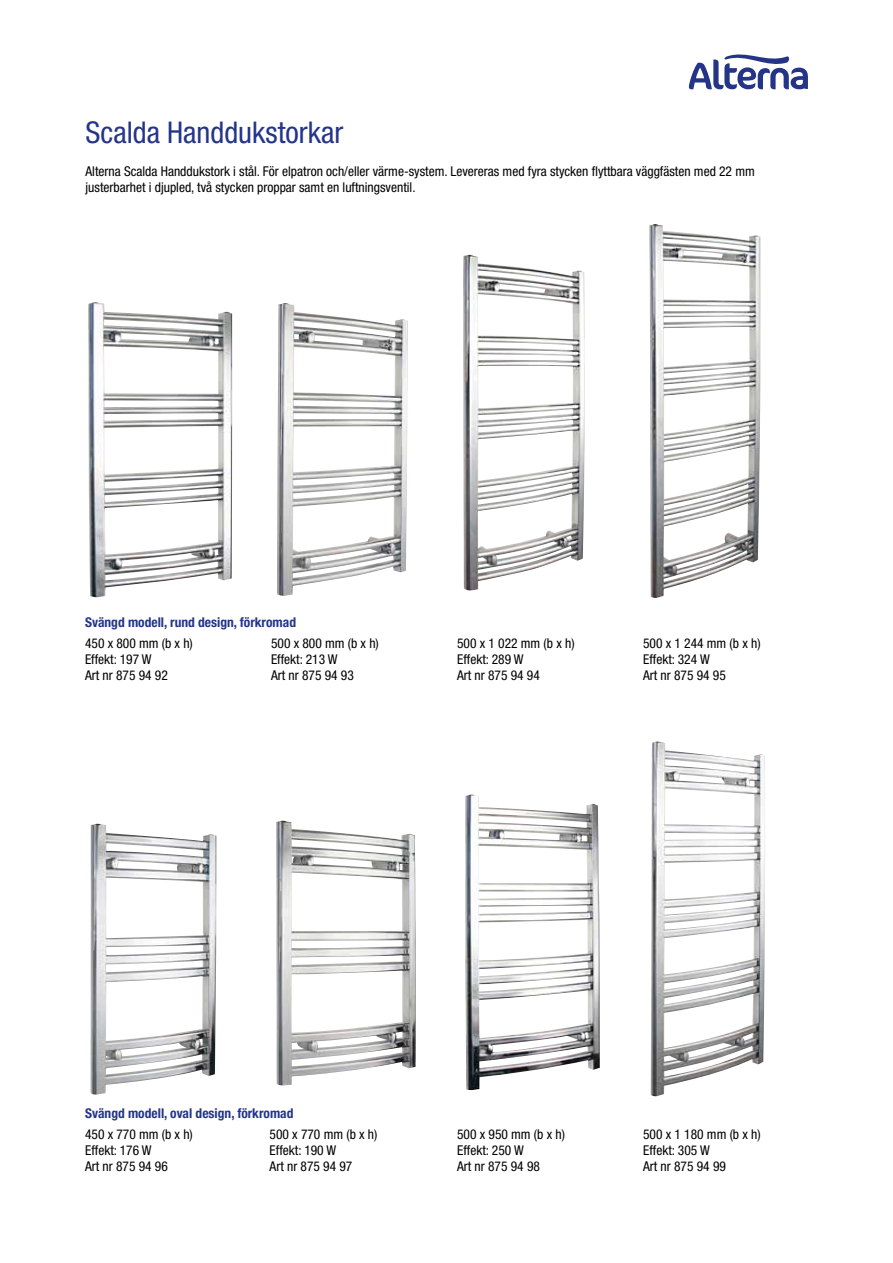
<style>
.page{position:relative;width:893px;height:1263px;background:#fff}
.page>*{position:absolute;margin:0;border:0;box-sizing:border-box;transform-origin:0 0}
.t1{font:condensed 30px "Helvetica Neue";color:#243588}
.t2{font:condensed 13.5px/16.2px "Helvetica Neue";color:#000}
.t3{font:700 condensed 13.5px "Helvetica Neue";color:#243588}
</style>
<div class="page">
<svg style="left:689px;top:54px;width:119px;height:35px"></svg>
<img style="left:91px;top:824px;width:125px;height:271px">
<img style="left:276px;top:821px;width:140px;height:265px">
<img style="left:465px;top:794px;width:135px;height:296px">
<img style="left:651px;top:741px;width:114px;height:355px">
<img style="left:88px;top:302px;width:144px;height:295px">
<img style="left:277px;top:303px;width:131px;height:293px">
<img style="left:463px;top:255px;width:122px;height:336px">
<img style="left:649px;top:224px;width:111px;height:374px">
<h1 class="t1" style="left:86px;top:115px;width:259px">Scalda Handdukstorkar</h1>
<p class="t2" style="left:86px;top:163px;width:671px">Alterna Scalda Handdukstork i stål. För elpatron och/eller värme-system. Levereras med fyra stycken flyttbara väggfästen med 22 mm justerbarhet i djupled, två stycken proppar samt en luftningsventil.</p>
<p class="t3" style="left:85px;top:614px;width:213px">Svängd modell, rund design, förkromad</p>
<p class="t2" style="left:85px;top:635px;width:109px">450 x 800 mm (b x h)</p>
<p class="t2" style="left:271px;top:635px;width:109px">500 x 800 mm (b x h)</p>
<p class="t2" style="left:457px;top:635px;width:119px">500 x 1 022 mm (b x h)</p>
<p class="t2" style="left:643px;top:635px;width:119px">500 x 1 244 mm (b x h)</p>
<p class="t2" style="left:85px;top:651px;width:68px">Effekt: 197 W</p>
<p class="t2" style="left:271px;top:651px;width:68px">Effekt: 213 W</p>
<p class="t2" style="left:457px;top:651px;width:68px">Effekt: 289 W</p>
<p class="t2" style="left:643px;top:651px;width:68px">Effekt: 324 W</p>
<p class="t2" style="left:85px;top:667px;width:84px">Art nr 875 94 92</p>
<p class="t2" style="left:271px;top:667px;width:84px">Art nr 875 94 93</p>
<p class="t2" style="left:457px;top:667px;width:84px">Art nr 875 94 94</p>
<p class="t2" style="left:643px;top:667px;width:84px">Art nr 875 94 95</p>
<p class="t3" style="left:85px;top:1105px;width:210px">Svängd modell, oval design, förkromad</p>
<p class="t2" style="left:85px;top:1126px;width:109px">450 x 770 mm (b x h)</p>
<p class="t2" style="left:270px;top:1126px;width:109px">500 x 770 mm (b x h)</p>
<p class="t2" style="left:457px;top:1126px;width:109px">500 x 950 mm (b x h)</p>
<p class="t2" style="left:643px;top:1126px;width:119px">500 x 1 180 mm (b x h)</p>
<p class="t2" style="left:85px;top:1142px;width:68px">Effekt: 176 W</p>
<p class="t2" style="left:270px;top:1142px;width:68px">Effekt: 190 W</p>
<p class="t2" style="left:457px;top:1142px;width:68px">Effekt: 250 W</p>
<p class="t2" style="left:643px;top:1142px;width:68px">Effekt: 305 W</p>
<p class="t2" style="left:85px;top:1158px;width:84px">Art nr 875 94 96</p>
<p class="t2" style="left:270px;top:1158px;width:84px">Art nr 875 94 97</p>
<p class="t2" style="left:457px;top:1158px;width:84px">Art nr 875 94 98</p>
<p class="t2" style="left:643px;top:1158px;width:84px">Art nr 875 94 99</p>
</div>
